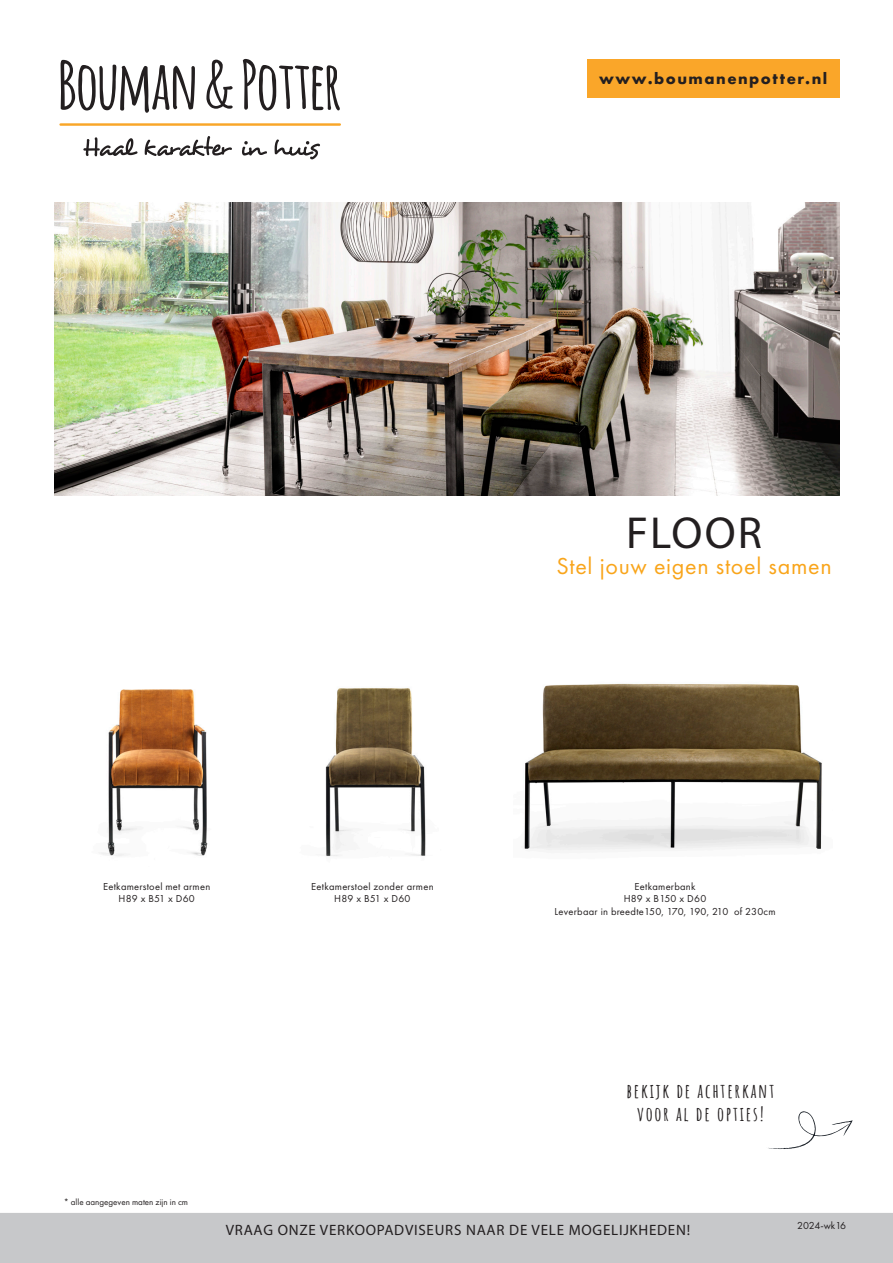
<style>
.page{position:relative;width:893px;height:1263px;background:#fff}
.page>*{position:absolute;margin:0;border:0;box-sizing:border-box;transform-origin:0 0}
.t1{font:45px "Myriad Pro";letter-spacing:.045em;color:#231f20}
.t2{font:24px "Futura PT";letter-spacing:.03em;color:#f9a51b}
.t3{font:700 19.5px "Amatic SC";letter-spacing:.09em;color:#231f20}
.t4{font:700 16.5px "Futura PT";letter-spacing:.09em;color:#231f20}
.t5{font:15px "Myriad Pro";letter-spacing:.05em;color:#231f20}
.t6{font:10.5px "Futura PT";letter-spacing:.025em;color:#231f20}
.t7{font:10.5px "Futura PT";letter-spacing:-.015em;color:#231f20}
.t8{font:9px "Futura PT";color:#231f20}
</style>
<div class="page">
<img style="left:55px;top:202px;width:784px;height:293px">
<div style="left:0;top:1213px;width:893px;height:50px;background:#c7c8ca"></div>
<svg style="left:768px;top:1111px;width:85px;height:38px"></svg>
<svg style="left:61px;top:60px;width:134px;height:53px"></svg>
<svg style="left:206px;top:60px;width:27px;height:49px"></svg>
<svg style="left:243px;top:59px;width:97px;height:52px"></svg>
<svg style="left:83px;top:136px;width:237px;height:23px"></svg>
<hr style="left:61px;top:123px;width:279px;height:3px;background:#f9a628">
<div style="left:587px;top:59px;width:252px;height:39px;background:#faa629"></div>
<img style="left:325px;top:688px;width:101px;height:169px">
<img style="left:101px;top:689px;width:107px;height:167px">
<img style="left:524px;top:683px;width:298px;height:168px">
<p class="t4" style="left:599px;top:68px;width:230px">www.boumanenpotter.nl</p>
<p class="t1" style="left:626px;top:505px;width:137px">FLOOR</p>
<p class="t2" style="left:556px;top:552px;width:277px">Stel jouw eigen stoel samen</p>
<p class="t6" style="left:103px;top:880px;width:109px">Eetkamerstoel met armen</p>
<p class="t6" style="left:119px;top:892px;width:78px">H89 x B51 x D60</p>
<p class="t6" style="left:311px;top:880px;width:124px">Eetkamerstoel zonder armen</p>
<p class="t6" style="left:334px;top:892px;width:78px">H89 x B51 x D60</p>
<p class="t6" style="left:635px;top:880px;width:62px">Eetkamerbank</p>
<p class="t6" style="left:624px;top:892px;width:84px">H89 x B150 x D60</p>
<p class="t6" style="left:554px;top:905px;width:223px">Leverbaar in breedte150, 170, 190, 210 of 230cm</p>
<p class="t8" style="left:64px;top:1196px;width:126px">* alle aangegeven maten zijn in cm</p>
<p class="t3" style="left:626px;top:1075px;width:149px">BEKIJK DE ACHTERKANT</p>
<p class="t3" style="left:637px;top:1099px;width:128px">VOOR AL DE OPTIES!</p>
<p class="t5" style="left:226px;top:1220px;width:466px">VRAAG ONZE VERKOOPADVISEURS NAAR DE VELE MOGELIJKHEDEN!</p>
<p class="t7" style="left:797px;top:1219px;width:50px">2024-wk16</p>
</div>
